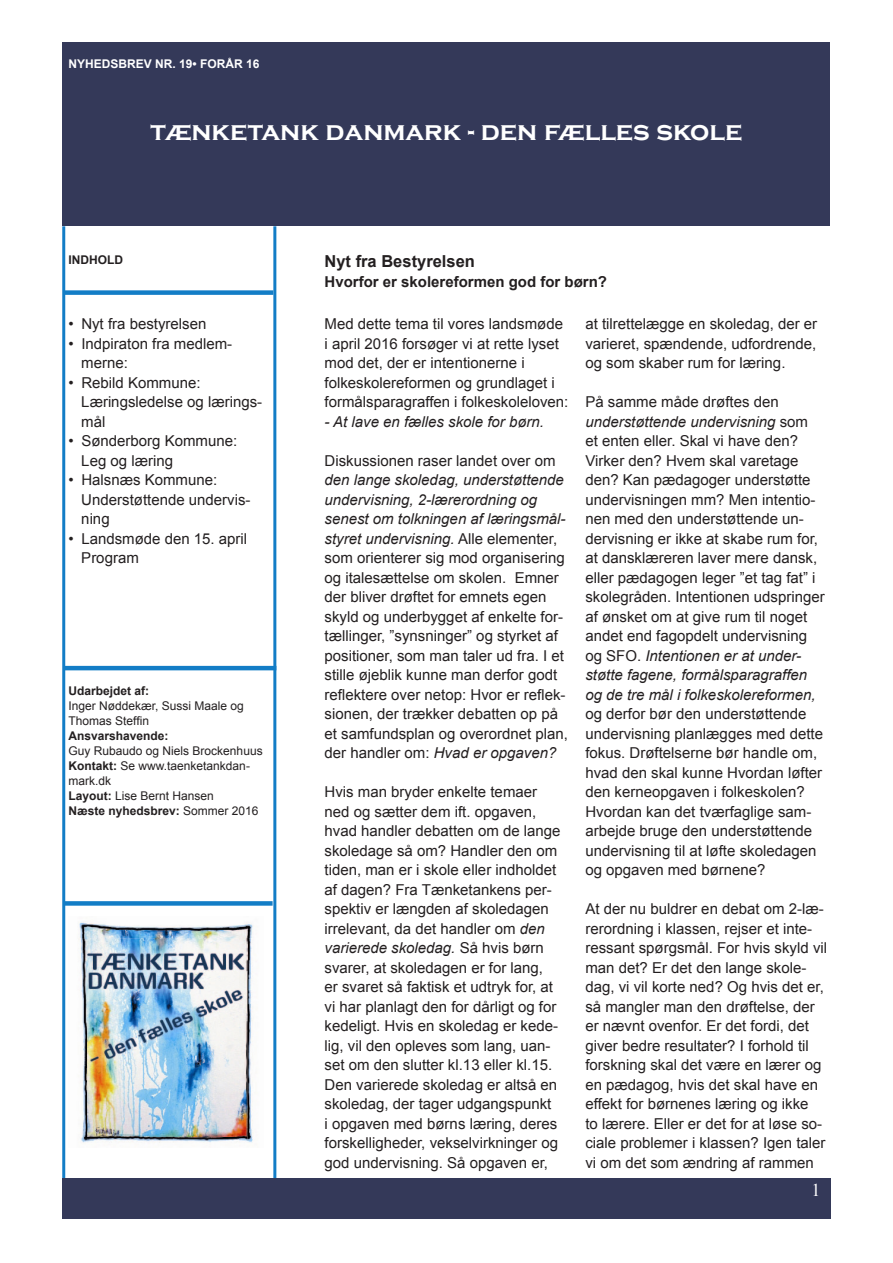
<style>
.page{position:relative;width:893px;height:1263px;background:#fff}
.page>*{position:absolute;margin:0;border:0;box-sizing:border-box;transform-origin:0 0}
.t1{font:700 27px "Copperplate Gothic";color:#fff}
.t2{font:18px "Times New Roman";color:#fff}
.Overskrift{font:700 16.5px "Arial";color:#231f20}
.Brødtekst{font:15px/19.5px "Arial";color:#231f20}
.Brødtekst_fed{font:700 15px "Arial";color:#231f20}
.Brødtekst-2{font:italic 15px "Arial";color:#231f20}
.Kolofon{font:12px/15px "Arial";color:#231f20}
.Kolofon-2{font:700 12px "Arial";color:#231f20}
.t3{font:700 12px "Arial";color:#fff}
.s1{font-weight:700}
.s2{font-weight:400}
.s3{font-style:italic}
</style>
<div class="page">
<hr style="left:273px;top:226px;width:3px;height:954px;background:#137dc6">
<hr style="left:62px;top:226px;width:3px;height:954px;background:#137dc6">
<div style="left:62px;top:1178px;width:769px;height:41px;background:#343959"></div>
<div style="left:64px;top:290px;width:209px;height:5px;background:#137dc6"></div>
<hr style="left:64px;top:666px;width:212px;height:4px;background:#137dc6">
<div style="left:64px;top:901px;width:209px;height:5px;background:#137dc6"></div>
<div style="left:62px;top:43px;width:767px;height:183px;background:#343959"></div>
<img style="left:78px;top:922px;width:176px;height:221px">
<p class="t3" style="left:69px;top:56px;width:192px">NYHEDSBREV NR. 19• FORÅR 16</p>
<p class="t1" style="left:151px;top:116px;width:593px">tænketank danmark - den fælles skole</p>
<p class="Kolofon-2" style="left:69px;top:252px;width:56px">INDHOLD</p>
<p class="Brødtekst" style="left:69px;top:314px;width:139px">• Nyt fra bestyrelsen</p>
<p class="Brødtekst" style="left:81px;top:334px;width:152px;text-indent:-13px">• Indpiraton fra medlem&shy;merne:</p>
<p class="Brødtekst" style="left:81px;top:373px;width:182px;text-indent:-13px">• Rebild Kommune:<br>Læringsledelse og lærings&shy;mål</p>
<p class="Brødtekst" style="left:81px;top:431px;width:157px;text-indent:-13px">• Sønderborg Kommune:<br>Leg og læring</p>
<p class="Brødtekst" style="left:81px;top:470px;width:171px;text-indent:-13px">• Halsnæs Kommune:<br>Understøttende undervis&shy;ning</p>
<p class="Brødtekst" style="left:81px;top:529px;width:167px;text-indent:-13px">• Landsmøde den 15. april<br>Program</p>
<p class="Kolofon-2" style="left:69px;top:683px;width:82px">Udarbejdet af:</p>
<p class="Kolofon" style="left:69px;top:698px;width:177px">Inger Nøddekær, Sussi Maale og<br>Thomas Steffin<br><span class="s1">Ansvarshavende:</span></p>
<p class="Kolofon" style="left:69px;top:743px;width:196px">Guy Rubaudo og Niels Brockenhuus</p>
<p class="Kolofon" style="left:69px;top:758px;width:183px"><span class="s1">Kontakt:</span> Se www.taenketankdan&shy;mark.dk</p>
<p class="Kolofon" style="left:69px;top:788px;width:147px"><span class="s1">Layout:</span> Lise Bernt Hansen</p>
<p class="Kolofon-2" style="left:69px;top:803px;width:192px">Næste nyhedsbrev: <span class="s2">Sommer 2016</span></p>
<p class="Overskrift" style="left:325px;top:250px;width:152px">Nyt fra Bestyrelsen</p>
<p class="Brødtekst_fed" style="left:325px;top:271px;width:284px">Hvorfor er skolereformen god for børn?</p>
<p class="Brødtekst" style="left:325px;top:314px;width:245px">Med dette tema til vores landsmøde i april 2016 forsøger vi at rette lyset mod det, der er intentionerne i folkeskolereformen og grundlaget i formålsparagraffen i folkeskoleloven:</p>
<p class="Brødtekst-2" style="left:325px;top:412px;width:221px">- At lave en fælles skole for børn.</p>
<p class="Brødtekst" style="left:325px;top:451px;width:245px">Diskussionen raser landet over om <span class="s3">den lange skoledag, understøttende undervisning, 2-lærerordning og senest om tolkningen af læringsmål&shy;styret undervisning.</span> Alle elementer, som orienterer sig mod organisering og italesættelse om skolen. Emner der bliver drøftet for emnets egen skyld og underbygget af enkelte for&shy;tællinger, ”synsninger” og styrket af positioner, som man taler ud fra. I et stille øjeblik kunne man derfor godt reflektere over netop: Hvor er reflek&shy;sionen, der trækker debatten op på et samfundsplan og overordnet plan, der handler om: <span class="s3">Hvad er opgaven?</span></p>
<p class="Brødtekst" style="left:325px;top:782px;width:237px">Hvis man bryder enkelte temaer ned og sætter dem ift. opgaven, hvad handler debatten om de lange skoledage så om? Handler den om tiden, man er i skole eller indholdet af dagen? Fra Tænketankens per&shy;spektiv er længden af skoledagen irrelevant, da det handler om <span class="s3">den varierede skoledag.</span> Så hvis børn svarer, at skoledagen er for lang,<br>er svaret så faktisk et udtryk for, at vi har planlagt den for dårligt og for kedeligt. Hvis en skoledag er kede&shy;lig, vil den opleves som lang, uan&shy;set om den slutter kl.13 eller kl.15.<br>Den varierede skoledag er altså en skoledag, der tager udgangspunkt<br>i opgaven med børns læring, deres forskelligheder, vekselvirkninger og god undervisning. Så opgaven er,</p>
<p class="Brødtekst" style="left:585px;top:314px;width:233px;text-align:justify">at tilrettelægge en skoledag, der er varieret, spændende, udfordrende, og som skaber rum for læring.</p>
<p class="Brødtekst" style="left:585px;top:392px;width:241px">På samme måde drøftes den <span class="s3">understøttende undervisning</span> som<br>et enten eller. Skal vi have den?<br>Virker den? Hvem skal varetage den? Kan pædagoger understøtte undervisningen mm? Men intentio&shy;nen med den understøttende un&shy;dervisning er ikke at skabe rum for, at dansklæreren laver mere dansk, eller pædagogen leger ”et tag fat” i skolegråden. Intentionen udspringer af ønsket om at give rum til noget andet end fagopdelt undervisning og SFO. <span class="s3">Intentionen er at under&shy;støtte fagene, formålsparagraffen og de tre mål i folkeskolereformen, </span>og derfor bør den understøttende undervisning planlægges med dette fokus. Drøftelserne bør handle om, hvad den skal kunne Hvordan løfter den kerneopgaven i folkeskolen?<br>Hvordan kan det tværfaglige sam&shy;arbejde bruge den understøttende undervisning til at løfte skoledagen og opgaven med børnene?</p>
<p class="Brødtekst" style="left:585px;top:899px;width:243px">At der nu buldrer en debat om 2-læ&shy;rerordning i klassen, rejser et inte&shy;ressant spørgsmål. For hvis skyld vil man det? Er det den lange skole&shy;dag, vi vil korte ned? Og hvis det er, så mangler man den drøftelse, der er nævnt ovenfor. Er det fordi, det giver bedre resultater? I forhold til forskning skal det være en lærer og en pædagog, hvis det skal have en effekt for børnenes læring og ikke<br>to lærere. Eller er det for at løse so&shy;ciale problemer i klassen? Igen taler vi om det som ændring af rammen</p>
<p class="t2" style="left:811px;top:1178px;width:10px">1</p>
</div>
